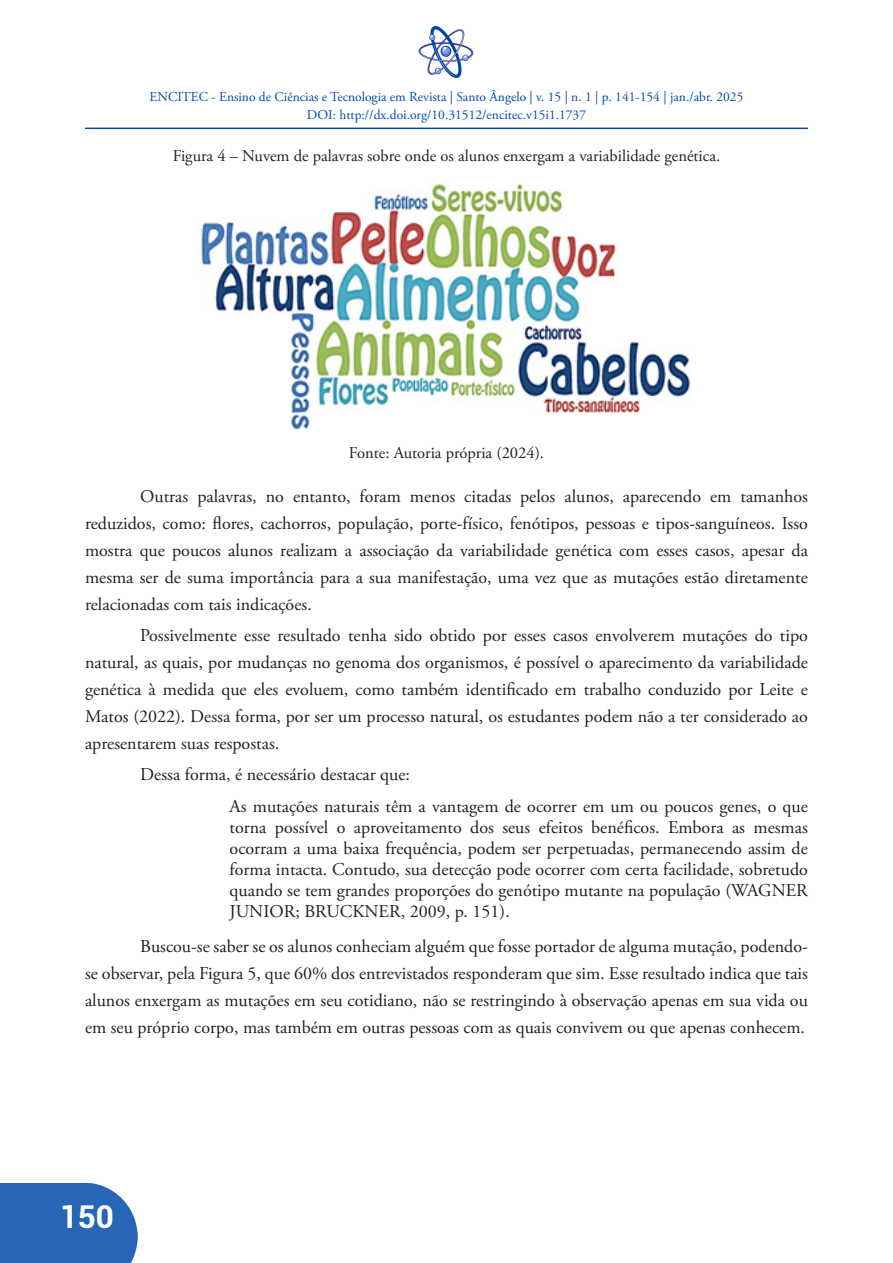
<style>
.page{position:relative;width:893px;height:1263px;background:#fff}
.page>*{position:absolute;margin:0;border:0;box-sizing:border-box;transform-origin:0 0}
.t1{font:700 31.5px "Roboto";color:#fff}
.TEXTO_NORMAL{font:18px/27px "Adobe Garamond Pro";color:#231f20;text-align:justify}
.CITAÇÕES{font:18px/21px "Adobe Garamond Pro";color:#231f20;text-align:justify}
.TABELA{font:16.5px "Adobe Garamond Pro";color:#231f20}
.t2{font:13.5px/18px "Adobe Garamond Pro";color:#004aab;text-align:center}
</style>
<div class="page">
<div style="left:0;top:1183px;width:137px;height:80px;background:#2765b8"></div>
<hr style="left:85px;top:128px;width:723px;height:1px;background:#004aab">
<img style="left:418px;top:26px;width:56px;height:52px">
<img style="left:201px;top:184px;width:489px;height:246px">
<p class="t2" style="left:150px;top:88px;width:595px">ENCITEC - Ensino de Ciências e Tecnologia em Revista | Santo Ângelo | v. 15 | n. 1 | p. 141-154 | jan./abr. 2025<br>DOI: http://dx.doi.org/10.31512/encitec.v15i1.1737</p>
<p class="TABELA" style="left:173px;top:146px;width:549px">Figura 4 – Nuvem de palavras sobre onde os alunos enxergam a variabilidade genética.</p>
<p class="TABELA" style="left:349px;top:443px;width:197px">Fonte: Autoria própria (2024).</p>
<p class="TEXTO_NORMAL" style="left:85px;top:483px;width:724px;text-indent:55px">Outras palavras, no entanto, foram menos citadas pelos alunos, aparecendo em tamanhos reduzidos, como: flores, cachorros, população, porte-físico, fenótipos, pessoas e tipos-sanguíneos. Isso mostra que poucos alunos realizam a associação da variabilidade genética com esses casos, apesar da mesma ser de suma importância para a sua manifestação, uma vez que as mutações estão diretamente relacionadas com tais indicações.</p>
<p class="TEXTO_NORMAL" style="left:85px;top:623px;width:724px;text-indent:55px">Possivelmente esse resultado tenha sido obtido por esses casos envolverem mutações do tipo natural, as quais, por mudanças no genoma dos organismos, é possível o aparecimento da variabilidade genética à medida que eles evoluem, como também identificado em trabalho conduzido por Leite e Matos (2022). Dessa forma, por ser um processo natural, os estudantes podem não a ter considerado ao apresentarem suas respostas.</p>
<p class="TEXTO_NORMAL" style="left:140px;top:762px;width:271px">Dessa forma, é necessário destacar que:</p>
<p class="CITAÇÕES" style="left:230px;top:796px;width:580px">As mutações naturais têm a vantagem de ocorrer em um ou poucos genes, o que torna possível o aproveitamento dos seus efeitos benéficos. Embora as mesmas ocorram a uma baixa frequência, podem ser perpetuadas, permanecendo assim de forma intacta. Contudo, sua detecção pode ocorrer com certa facilidade, sobretudo quando se tem grandes proporções do genótipo mutante na população (WAGNER JUNIOR; BRUCKNER, 2009, p. 151).</p>
<p class="TEXTO_NORMAL" style="left:85px;top:933px;width:724px;text-indent:55px">Buscou-se saber se os alunos conheciam alguém que fosse portador de alguma mutação, podendo&shy;se observar, pela Figura 5, que 60% dos entrevistados responderam que sim. Esse resultado indica que tais alunos enxergam as mutações em seu cotidiano, não se restringindo à observação apenas em sua vida ou em seu próprio corpo, mas também em outras pessoas com as quais convivem ou que apenas conhecem.</p>
<h1 class="t1" style="left:60px;top:1195px;width:56px">150</h1>
</div>
